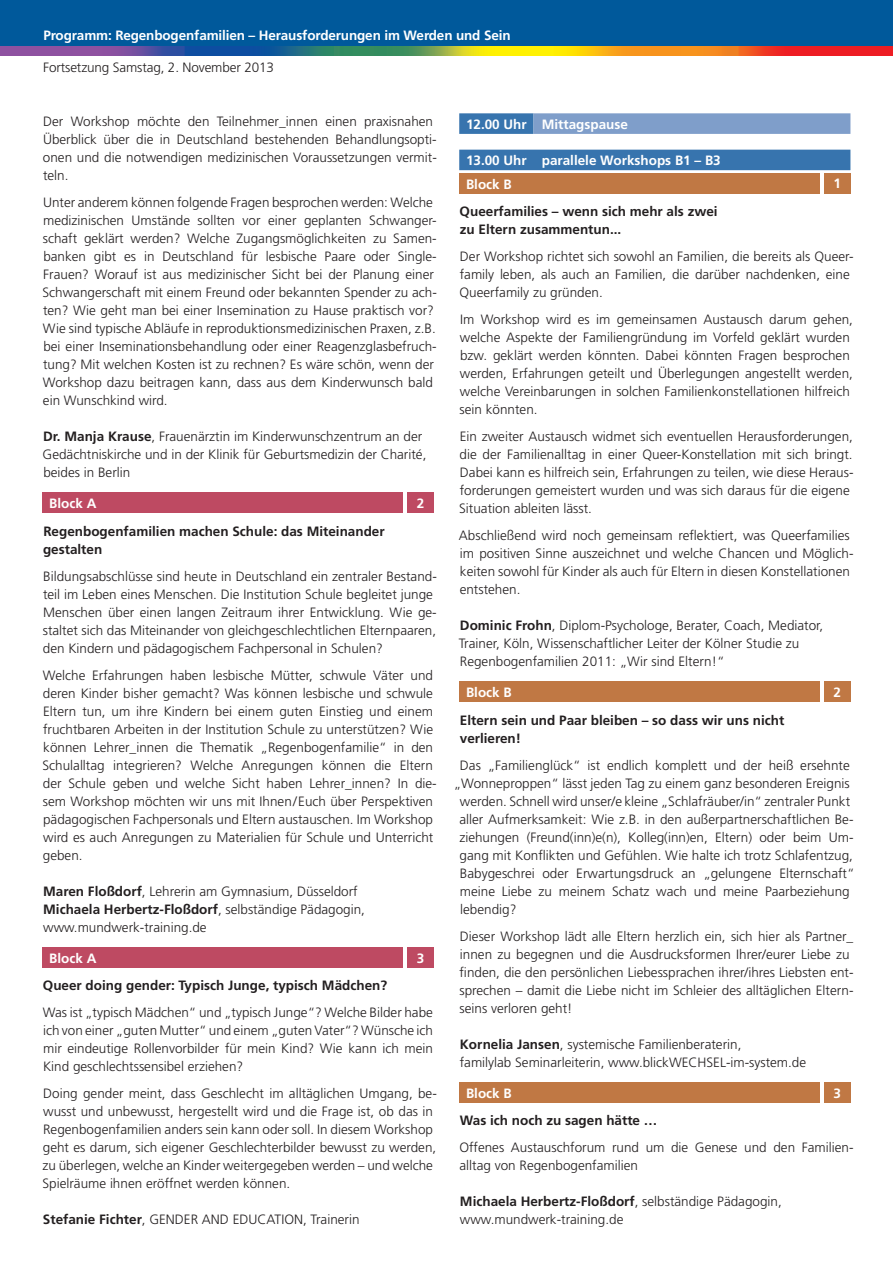
<style>
.page{position:relative;width:893px;height:1263px;background:#fff}
.page>*{position:absolute;margin:0;border:0;box-sizing:border-box;transform-origin:0 0}
.t1{font:300 13.5px/18px "Frutiger";color:#231f20}
.t2{font:300 13.5px/18px "Frutiger CE";color:#231f20}
.t3{font:700 13.5px/18px "Frutiger CE";color:#231f20}
.t4{font:700 13.5px "Frutiger CE";letter-spacing:-.01em;color:#fff}
.t5{font:700 13.5px "Frutiger";color:#fff}
.s1{font-weight:700}
.s2{font-family:"Frutiger"}
</style>
<div class="page">
<div style="left:0;top:0;width:893px;height:54px;background:#00599b"></div>
<img style="left:0;top:47px;width:893px;height:9px">
<div style="left:43px;top:493px;width:360px;height:20px;background:#be4a62"></div>
<div style="left:408px;top:492px;width:26px;height:21px;background:#be4a62"></div>
<div style="left:43px;top:947px;width:360px;height:21px;background:#be4a62"></div>
<div style="left:408px;top:947px;width:26px;height:20px;background:#be4a62"></div>
<div style="left:459px;top:113px;width:74px;height:21px;background:#3774ae"></div>
<div style="left:533px;top:113px;width:317px;height:21px;background:#7f9eca"></div>
<div style="left:459px;top:150px;width:391px;height:20px;background:#3774ae"></div>
<div style="left:459px;top:173px;width:361px;height:21px;background:#c07844"></div>
<div style="left:824px;top:173px;width:26px;height:20px;background:#c07844"></div>
<div style="left:459px;top:682px;width:361px;height:20px;background:#c07844"></div>
<div style="left:824px;top:681px;width:26px;height:21px;background:#c07844"></div>
<div style="left:459px;top:1082px;width:361px;height:21px;background:#c07844"></div>
<div style="left:824px;top:1082px;width:26px;height:20px;background:#c07844"></div>
<p class="t4" style="left:43px;top:28px;width:469px">Programm: Regenbogenfamilien – Herausforderungen im Werden und Sein</p>
<p class="t2" style="left:43px;top:58px;width:232px">Fortsetzung Samstag, 2. November 2013</p>
<p class="t1" style="left:43px;top:112px;width:395px">Der Workshop möchte den Teilnehmer_innen einen praxisnahen Überblick über die in Deutschland bestehenden Behandlungsopti&shy;onen und die notwendigen medizinischen Voraussetzungen vermit&shy;teln.</p>
<p class="t1" style="left:42px;top:193px;width:396px">Unter anderem können folgende Fragen besprochen werden: Welche medizinischen Umstände sollten vor einer geplanten Schwanger&shy;schaft geklärt werden? Welche Zugangsmöglichkeiten zu Samen&shy;banken gibt es in Deutschland für lesbische Paare oder Single-Frauen? Worauf ist aus medizinischer Sicht bei der Planung einer Schwangerschaft mit einem Freund oder bekannten Spender zu ach&shy;ten? Wie geht man bei einer Insemination zu Hause praktisch vor?<br>Wie sind typische Abläufe in reproduktionsmedizinischen Praxen, z.B. bei einer Inseminationsbehandlung oder einer Reagenzglasbefruch&shy;tung? Mit welchen Kosten ist zu rechnen? Es wäre schön, wenn der Workshop dazu beitragen kann, dass aus dem Kinderwunsch bald ein Wunschkind wird.</p>
<p class="t2" style="left:43px;top:427px;width:385px"><span class="s1">Dr. Manja Krause</span>, Frauenärztin im Kinderwunschzentrum an der<br>Gedächtniskirche und in der Klinik für Geburtsmedizin der Charité, beides in Berlin</p>
<p class="t4" style="left:49px;top:496px;width:49px">Block A</p>
<p class="t4" style="left:417px;top:496px;width:9px">2</p>
<p class="t3" style="left:43px;top:522px;width:343px">Regenbogenfamilien machen Schule: das Miteinander gestalten</p>
<p class="t1" style="left:43px;top:567px;width:395px">Bildungsabschlüsse sind heute in Deutschland ein zentraler Bestand&shy;teil im Leben eines Menschen. Die Institution Schule begleitet junge Menschen über einen langen Zeitraum ihrer Entwicklung. Wie ge&shy;staltet sich das Miteinander von gleichgeschlechtlichen Elternpaaren, den Kindern und pädagogischem Fachpersonal in Schulen?</p>
<p class="t1" style="left:42px;top:666px;width:396px">Welche Erfahrungen haben lesbische Mütter, schwule Väter und deren Kinder bisher gemacht? Was können lesbische und schwule Eltern tun, um ihre Kindern bei einem guten Einstieg und einem fruchtbaren Arbeiten in der Institution Schule zu unterstützen? Wie können Lehrer_innen die Thematik „Regenbogenfamilie“ in den Schulalltag integrieren? Welche Anregungen können die Eltern der Schule geben und welche Sicht haben Lehrer_innen? In die&shy;sem Workshop möchten wir uns mit Ihnen/Euch über Perspektiven pädagogischen Fachpersonals und Eltern austauschen. Im Workshop wird es auch Anregungen zu Materialien für Schule und Unterricht geben.</p>
<p class="t2" style="left:43px;top:882px;width:323px"><span class="s1">Maren Floßdorf</span>, Lehrerin am Gymnasium, Düsseldorf<br><span class="s1">Michaela Herbertz-Floßdorf</span>, selbständige Pädagogin, www.mundwerk-training.de</p>
<p class="t4" style="left:49px;top:950px;width:49px">Block A</p>
<p class="t4" style="left:417px;top:950px;width:9px">3</p>
<p class="t3" style="left:43px;top:976px;width:346px">Queer doing gender: Typisch Junge, typisch Mädchen?</p>
<p class="t1" style="left:43px;top:1003px;width:392px;text-align:justify">Was ist „typisch Mädchen“ und „typisch Junge“? Welche Bilder habe ich von einer „guten Mutter“ und einem „guten Vater“? Wünsche ich mir eindeutige Rollenvorbilder für mein Kind? Wie kann ich mein Kind geschlechtssensibel erziehen?</p>
<p class="t1" style="left:42px;top:1084px;width:396px">Doing gender meint, dass Geschlecht im alltäglichen Umgang, be&shy;wusst und unbewusst, hergestellt wird und die Frage ist, ob das in Regenbogenfamilien anders sein kann oder soll. In diesem Workshop geht es darum, sich eigener Geschlechterbilder bewusst zu werden, zu überlegen, welche an Kinder weitergegeben werden – und welche Spielräume ihnen eröffnet werden können.</p>
<p class="t2" style="left:43px;top:1210px;width:318px"><span class="s1">Stefanie Fichter</span>, GENDER AND EDUCATION, Trainerin</p>
<p class="t4" style="left:466px;top:116px;width:163px"><span class="s2">12.00 Uhr</span> Mittagspause</p>
<p class="t4" style="left:466px;top:153px;width:256px">13.00 Uhr parallele Workshops B1 – B3</p>
<p class="t5" style="left:466px;top:176px;width:47px">Block B</p>
<p class="t4" style="left:834px;top:176px;width:9px">1</p>
<p class="t3" style="left:460px;top:202px;width:260px">Queerfamilies – wenn sich mehr als zwei zu Eltern zusammentun...</p>
<p class="t1" style="left:459px;top:247px;width:395px">Der Workshop richtet sich sowohl an Familien, die bereits als Queer&shy;family leben, als auch an Familien, die darüber nachdenken, eine<br>Queerfamily zu gründen.</p>
<p class="t1" style="left:460px;top:310px;width:395px">Im Workshop wird es im gemeinsamen Austausch darum gehen, welche Aspekte der Familiengründung im Vorfeld geklärt wurden bzw. geklärt werden könnten. Dabei könnten Fragen besprochen werden, Erfahrungen geteilt und Überlegungen angestellt werden, welche Vereinbarungen in solchen Familienkonstellationen hilfreich sein könnten.</p>
<p class="t1" style="left:459px;top:427px;width:396px">Ein zweiter Austausch widmet sich eventuellen Herausforderungen, die der Familienalltag in einer Queer-Konstellation mit sich bringt.<br>Dabei kann es hilfreich sein, Erfahrungen zu teilen, wie diese Heraus&shy;forderungen gemeistert wurden und was sich daraus für die eigene Situation ableiten lässt.</p>
<p class="t1" style="left:459px;top:526px;width:396px">Abschließend wird noch gemeinsam reflektiert, was Queerfamilies im positiven Sinne auszeichnet und welche Chancen und Möglich&shy;keiten sowohl für Kinder als auch für Eltern in diesen Konstellationen entstehen.</p>
<p class="t2" style="left:459px;top:616px;width:366px"><span class="s1">Dominic Frohn</span>, Diplom-Psychologe, Berater, Coach, Mediator,<br>Trainer, Köln, Wissenschaftlicher Leiter der Kölner Studie zu<br>Regenbogenfamilien 2011: „Wir sind Eltern!“</p>
<p class="t4" style="left:466px;top:685px;width:47px">Block B</p>
<p class="t4" style="left:834px;top:685px;width:9px">2</p>
<p class="t3" style="left:460px;top:711px;width:326px">Eltern sein und Paar bleiben – so dass wir uns nicht verlieren!</p>
<p class="t1" style="left:460px;top:756px;width:391px">Das „Familienglück“ ist endlich komplett und der heiß ersehnte</p>
<p class="t1" style="left:454px;top:774px;width:398px">„Wonneproppen“ lässt jeden Tag zu einem ganz besonderen Ereignis</p>
<p class="t1" style="left:460px;top:792px;width:392px">werden. Schnell wird unser/e kleine „Schlafräuber/in“ zentraler Punkt</p>
<p class="t1" style="left:459px;top:810px;width:396px">aller Aufmerksamkeit: Wie z.B. in den außerpartnerschaftlichen Be-</p>
<p class="t1" style="left:459px;top:828px;width:396px">ziehungen (Freund(inn)e(n), Kolleg(inn)en, Eltern) oder beim Um-</p>
<p class="t1" style="left:460px;top:846px;width:395px">gang mit Konflikten und Gefühlen. Wie halte ich trotz Schlafentzug,</p>
<p class="t1" style="left:460px;top:864px;width:396px">Babygeschrei oder Erwartungsdruck an „gelungene Elternschaft“</p>
<p class="t1" style="left:460px;top:882px;width:391px">meine Liebe zu meinem Schatz wach und meine Paarbeziehung</p>
<p class="t1" style="left:460px;top:900px;width:58px">lebendig?</p>
<p class="t1" style="left:459px;top:927px;width:396px">Dieser Workshop lädt alle Eltern herzlich ein, sich hier als Partner_ innen zu begegnen und die Ausdrucksformen Ihrer/eurer Liebe zu finden, die den persönlichen Liebessprachen ihrer/ihres Liebsten ent&shy;sprechen – damit die Liebe nicht im Schleier des alltäglichen Eltern&shy;seins verloren geht!</p>
<p class="t2" style="left:460px;top:1035px;width:348px"><span class="s1">Kornelia Jansen</span>, systemische Familienberaterin,<br>familylab Seminarleiterin, www.blickWECHSEL-im-system.de</p>
<p class="t5" style="left:466px;top:1085px;width:47px">Block B</p>
<p class="t4" style="left:834px;top:1085px;width:9px">3</p>
<p class="t3" style="left:460px;top:1111px;width:199px">Was ich noch zu sagen hätte …</p>
<p class="t1" style="left:459px;top:1138px;width:396px">Offenes Austauschforum rund um die Genese und den Familien&shy;alltag von Regenbogenfamilien</p>
<p class="t2" style="left:460px;top:1192px;width:323px"><span class="s1">Michaela Herbertz-Floßdorf</span>, selbständige Pädagogin, www.mundwerk-training.de</p>
</div>
